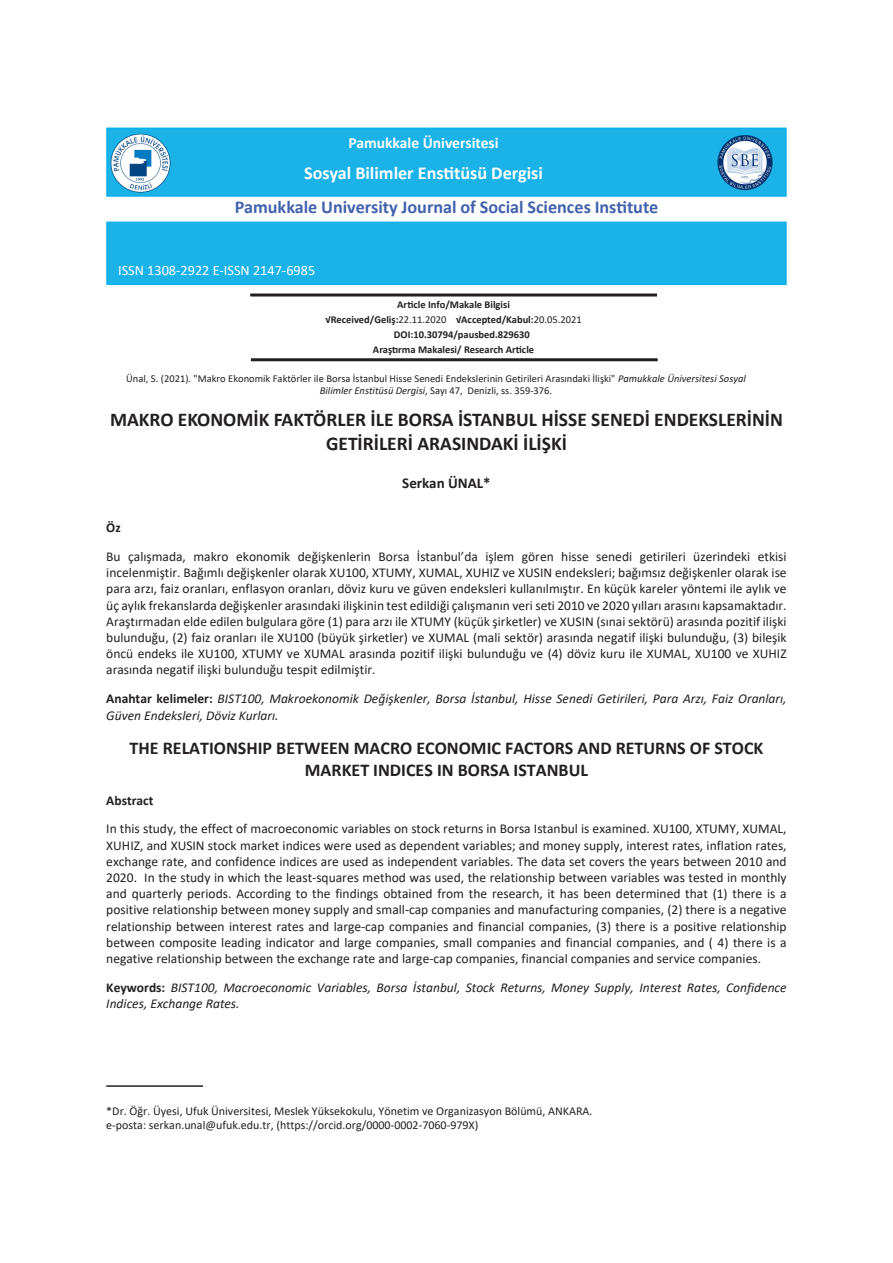
<style>
.page{position:relative;width:893px;height:1263px;background:#fff}
.page>*{position:absolute;margin:0;border:0;box-sizing:border-box;transform-origin:0 0}
.t1{font:700 19.5px/23.4px "Calibri";color:#231f20;text-align:center}
.t2{font:700 18.15px "Calibri";color:#4161ad}
.t3{font:700 18.15px "Calibri";color:#fff}
.t4{font:700 18px/21.6px "Calibri";color:#231f20;text-align:center}
.t5{font:700 15.6px "Calibri";color:#fff}
.t6{font:700 15px "Calibri";color:#231f20}
.t7{font:14.25px "Calibri";color:#fff}
.t8{font:13.5px/16.2px "Calibri";color:#231f20;text-align:justify}
.t9{font:italic 13.5px/16.2px "Calibri";color:#231f20}
.t10{font:700 13.5px "Calibri";color:#231f20}
.t11{font:12px/13.5px "Calibri";color:#231f20}
.t12{font:10.5px/12px "Calibri";color:#231f20;text-align:center}
.t13{font:700 10.5px "Calibri";color:#231f20}
.s1{font-weight:400}
.s2{font-style:italic}
.s3{font-weight:700;font-style:normal}
</style>
<div class="page">
<hr style="left:250px;top:293px;width:407px;height:3px;background:#231f20">
<hr style="left:251px;top:358px;width:407px;height:3px;background:#231f20">
<div style="left:106px;top:222px;width:681px;height:63px;background:#1ab2e7;border:1px solid #00aeef"></div>
<div style="left:106px;top:128px;width:681px;height:69px;background:#1ab2e7;border:1px solid #00aeef"></div>
<img style="left:717px;top:135px;width:56px;height:56px">
<img style="left:111px;top:133px;width:59px;height:59px">
<hr style="left:106px;top:1085px;width:97px;height:2px;background:#231f20">
<p class="t5" style="left:348px;top:131px;width:152px">Pamukkale Üniversitesi</p>
<h2 class="t3" style="left:304px;top:160px;width:240px">Sosyal Bilimler Enstitüsü Dergisi</h2>
<h2 class="t2" style="left:235px;top:194px;width:425px">Pamukkale University Journal of Social Sciences Institute</h2>
<p class="t7" style="left:118px;top:260px;width:199px">ISSN 1308-2922 E-ISSN 2147-6985</p>
<p class="t13" style="left:397px;top:297px;width:114px">Article Info/Makale Bilgisi</p>
<p class="t13" style="left:326px;top:312px;width:258px">√Received/Geliş:<span class="s1">22.11.2020</span> √Accepted/Kabul:<span class="s1">20.05.2021</span></p>
<p class="t13" style="left:394px;top:327px;width:137px">DOI:10.30794/pausbed.829630</p>
<p class="t13" style="left:373px;top:342px;width:163px">Araştırma Makalesi/ Research Article</p>
<p class="t12" style="left:126px;top:372px;width:621px">Ünal, S. (2021). "Makro Ekonomik Faktörler ile Borsa İstanbul Hisse Senedi Endekslerinin Getirileri Arasındaki İlişki" <span class="s2">Pamukkale Üniversitesi Sosyal<br>Bilimler Enstitüsü Dergisi</span>, Sayı 47, Denizli, ss. 359-376.</p>
<h1 class="t1" style="left:110px;top:408px;width:674px">MAKRO EKONOMİK FAKTÖRLER İLE BORSA İSTANBUL HİSSE SENEDİ ENDEKSLERİNİN<br>GETİRİLERİ ARASINDAKİ İLİŞKİ</h1>
<p class="t6" style="left:402px;top:472px;width:90px">Serkan ÜNAL*</p>
<p class="t10" style="left:106px;top:518px;width:16px">Öz</p>
<p class="t8" style="left:106px;top:548px;width:682px">Bu çalışmada, makro ekonomik değişkenlerin Borsa İstanbul’da işlem gören hisse senedi getirileri üzerindeki etkisi incelenmiştir. Bağımlı değişkenler olarak XU100, XTUMY, XUMAL, XUHIZ ve XUSIN endeksleri; bağımsız değişkenler olarak ise para arzı, faiz oranları, enflasyon oranları, döviz kuru ve güven endeksleri kullanılmıştır. En küçük kareler yöntemi ile aylık ve üç aylık frekanslarda değişkenler arasındaki ilişkinin test edildiği çalışmanın veri seti 2010 ve 2020 yılları arasını kapsamaktadır.<br>Araştırmadan elde edilen bulgulara göre (1) para arzı ile XTUMY (küçük şirketler) ve XUSIN (sınai sektörü) arasında pozitif ilişki bulunduğu, (2) faiz oranları ile XU100 (büyük şirketler) ve XUMAL (mali sektör) arasında negatif ilişki bulunduğu, (3) bileşik öncü endeks ile XU100, XTUMY ve XUMAL arasında pozitif ilişki bulunduğu ve (4) döviz kuru ile XUMAL, XU100 ve XUHIZ arasında negatif ilişki bulunduğu tespit edilmiştir.</p>
<p class="t9" style="left:106px;top:690px;width:682px"><span class="s3">Anahtar kelimeler:</span> BIST100, Makroekonomik Değişkenler, Borsa İstanbul, Hisse Senedi Getirileri, Para Arzı, Faiz Oranları,<br>Güven Endeksleri, Döviz Kurları.</p>
<h3 class="t4" style="left:130px;top:737px;width:635px">THE RELATIONSHIP BETWEEN MACRO ECONOMIC FACTORS AND RETURNS OF STOCK<br>MARKET INDICES IN BORSA ISTANBUL</h3>
<p class="t10" style="left:106px;top:790px;width:49px">Abstract</p>
<p class="t8" style="left:106px;top:820px;width:682px">In this study, the effect of macroeconomic variables on stock returns in Borsa Istanbul is examined. XU100, XTUMY, XUMAL, XUHIZ, and XUSIN stock market indices were used as dependent variables; and money supply, interest rates, inflation rates, exchange rate, and confidence indices are used as independent variables. The data set covers the years between 2010 and 2020. In the study in which the least-squares method was used, the relationship between variables was tested in monthly and quarterly periods. According to the findings obtained from the research, it has been determined that (1) there is a positive relationship between money supply and small-cap companies and manufacturing companies, (2) there is a negative relationship between interest rates and large-cap companies and financial companies, (3) there is a positive relationship between composite leading indicator and large companies, small companies and financial companies, and ( 4) there is a negative relationship between the exchange rate and large-cap companies, financial companies and service companies.</p>
<p class="t9" style="left:106px;top:979px;width:682px"><span class="s3">Keywords:</span> BIST100, Macroeconomic Variables, Borsa İstanbul, Stock Returns, Money Supply, Interest Rates, Confidence<br>Indices, Exchange Rates.</p>
<p class="t11" style="left:106px;top:1104px;width:488px">*Dr. Öğr. Üyesi, Ufuk Üniversitesi, Meslek Yüksekokulu, Yönetim ve Organizasyon Bölümü, ANKARA. e-posta: serkan.unal@ufuk.edu.tr, (https://orcid.org/0000-0002-7060-979X)</p>
</div>
